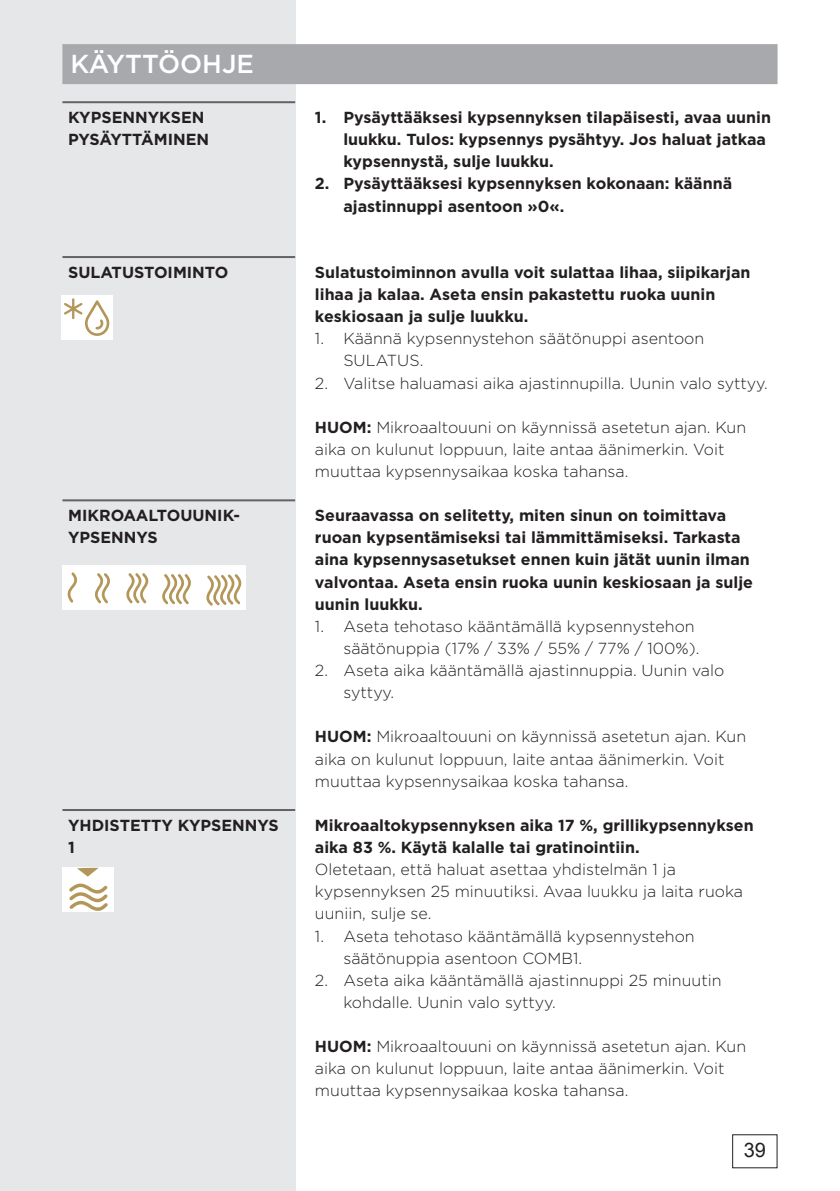
<style>
.page{position:relative;width:840px;height:1191px;background:#fff}
.page>*{position:absolute;margin:0;border:0;box-sizing:border-box;transform-origin:0 0}
.t1{font:500 26px "Gotham";color:#fff}
.t2{font:20px "Arial";color:#231f20}
.t3{font:300 16px/22.2px "Gotham";color:#231f20}
.t4{font:700 16px/22.2px "Gotham";color:#231f20}
.s1{font-weight:700}
</style>
<div class="page">
<div style="left:0;top:0;width:295px;height:1191px;background:#e6e7e9"></div>
<hr style="left:62px;top:101px;width:233px;height:2px;background:#636366">
<hr style="left:62px;top:256px;width:233px;height:2px;background:#636366">
<hr style="left:62px;top:499px;width:233px;height:2px;background:#636366">
<hr style="left:62px;top:809px;width:233px;height:2px;background:#636366">
<div style="left:62px;top:44px;width:715px;height:40px;background:#a8a9ad"></div>
<div style="left:61px;top:295px;width:51px;height:45px;background:#fff"></div>
<hr style="left:72px;top:298px;width:2px;height:21px;background:#b39759">
<svg style="left:64px;top:300px;width:45px;height:36px"></svg>
<div style="left:62px;top:565px;width:184px;height:44px;background:#fff"></div>
<svg style="left:67px;top:572px;width:10px;height:30px"></svg>
<svg style="left:206px;top:574px;width:36px;height:31px"></svg>
<svg style="left:162px;top:574px;width:29px;height:30px"></svg>
<svg style="left:126px;top:573px;width:22px;height:30px"></svg>
<svg style="left:95px;top:573px;width:15px;height:30px"></svg>
<div style="left:62px;top:867px;width:51px;height:45px;background:#fff"></div>
<svg style="left:69px;top:867px;width:39px;height:44px"></svg>
<h1 class="t1" style="left:70px;top:47px;width:185px">Käyttöohje</h1>
<p class="t4" style="left:68px;top:106px;width:142px">KYPSENNYKSEN<br>PYSÄYTTÄM INEN</p>
<p class="t4" style="left:68px;top:261px;width:162px">SULATUSTOIM INTO</p>
<p class="t4" style="left:68px;top:504px;width:172px">M IKROAALTOUU NIK-<br>YPSENNYS</p>
<p class="t4" style="left:68px;top:814px;width:212px">YH DISTETTY KYPSENNYS<br>1</p>
<p class="t4" style="left:343px;top:106px;width:429px;text-indent:-28px">1. Pysäyttääksesi kypsennyksen tilapäisesti, avaa uunin luukku. Tulos: kypsennys pysähtyy. Jos haluat jatkaa kypsennystä, sulje luukku.</p>
<p class="t4" style="left:343px;top:173px;width:390px;text-indent:-28px">2. Pysäyttääksesi kypsennyksen kokonaan: käännä ajastinnuppi asentoon »0«.</p>
<p class="t4" style="left:315px;top:261px;width:437px">Sulatustoiminnon avulla voit sulattaa lihaa, siipikarjan lihaa ja kalaa. Aseta ensin pakastettu ruoka uunin keskiosaan ja sulje luukku.</p>
<p class="t3" style="left:343px;top:327px;width:362px;text-indent:-28px">1. Käännä kypsennystehon säätönuppi asentoon<br>SULATUS.</p>
<p class="t3" style="left:315px;top:371px;width:454px">2. Valitse haluamasi aika ajastinnupilla. Uunin valo syttyy.</p>
<p class="t3" style="left:315px;top:415px;width:432px"><span class="s1">HUOM:</span> Mikroaaltouuni on käynnissä asetetun ajan. Kun aika on kulunut loppuun, laite antaa äänimerkin. Voit muuttaa kypsennysaikaa koska tahansa.</p>
<p class="t4" style="left:315px;top:504px;width:439px">Seuraavassa on selitetty, miten sinun on toimittava ruoan kypsentämiseksi tai lämmittämiseksi. Tarkasta aina kypsennysasetukset ennen kuin jätät uunin ilman valvontaa. Aseta ensin ruoka uunin keskiosaan ja sulje uunin luukku.</p>
<p class="t3" style="left:315px;top:614px;width:385px;text-align:right">1. Aseta tehotaso kääntämällä kypsennystehon säätönuppia (17% / 33% / 55% / 77% / 100%).</p>
<p class="t3" style="left:343px;top:659px;width:382px;text-indent:-28px">2. Aseta aika kääntämällä ajastinnuppia. Uunin valo syttyy.</p>
<p class="t3" style="left:315px;top:725px;width:432px"><span class="s1">HUOM:</span> Mikroaaltouuni on käynnissä asetetun ajan. Kun aika on kulunut loppuun, laite antaa äänimerkin. Voit muuttaa kypsennysaikaa koska tahansa.</p>
<p class="t4" style="left:315px;top:814px;width:440px">M ikroaaltokypsennyksen aika 17 %, grillikypsennyksen aika 83 %. Käytä kalalle tai gratinointiin.</p>
<p class="t3" style="left:315px;top:858px;width:429px">Oletetaan, että haluat asettaa yhdistelmän 1 ja kypsennyksen 25 minuutiksi. Avaa luukku ja laita ruoka uuniin, sulje se.</p>
<p class="t3" style="left:343px;top:924px;width:352px;text-indent:-28px">1. Aseta tehotaso kääntämällä kypsennystehon säätönuppia asentoon COMB1.</p>
<p class="t3" style="left:343px;top:968px;width:379px;text-indent:-28px">2. Aseta aika kääntämällä ajastinnuppi 25 minuutin kohdalle. Uunin valo syttyy.</p>
<p class="t3" style="left:315px;top:1035px;width:432px"><span class="s1">HUOM:</span> Mikroaaltouuni on käynnissä asetetun ajan. Kun aika on kulunut loppuun, laite antaa äänimerkin. Voit muuttaa kypsennysaikaa koska tahansa.</p>
<p class="t2" style="left:743px;top:1137px;width:24px">39</p>
</div>
